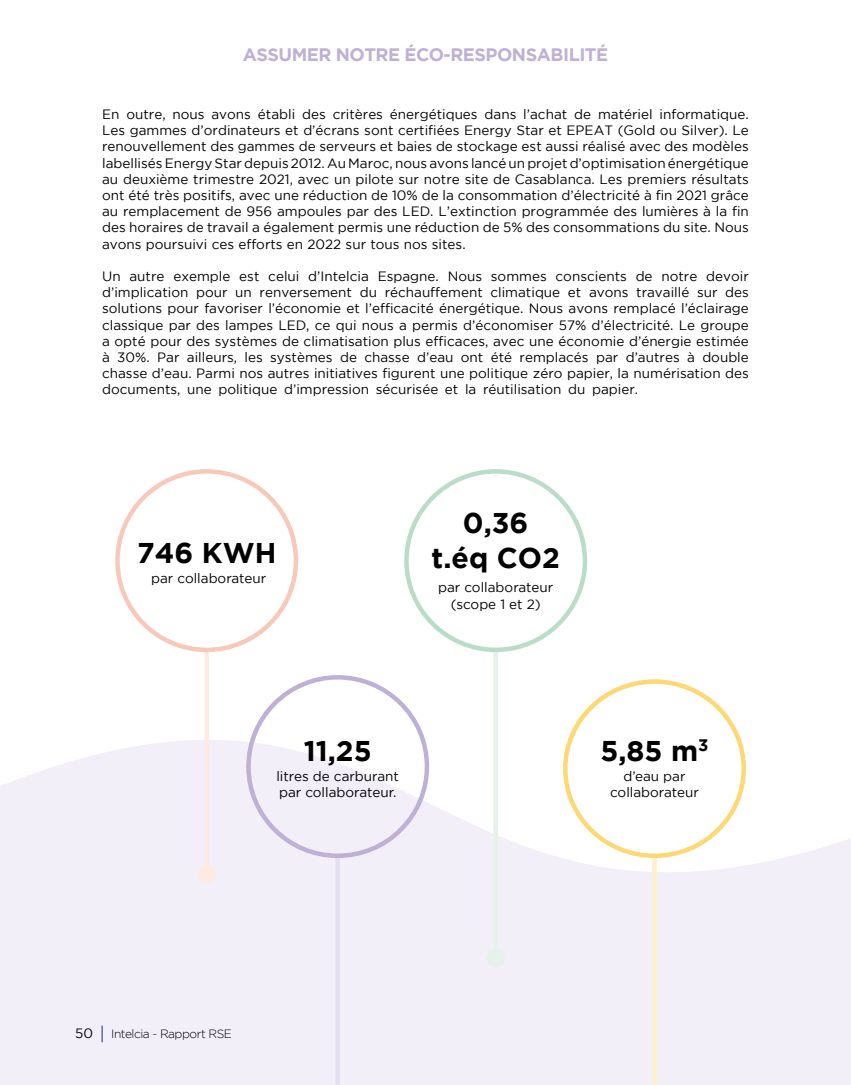
<style>
.page{position:relative;width:851px;height:1085px;background:#fff}
.page>*{position:absolute;margin:0;border:0;box-sizing:border-box;transform-origin:0 0}
.t1{font:700 28.5px/34.2px "Gotham";color:#000;text-align:center}
.t2{font:700 18px "Gotham";letter-spacing:-.025em;color:#bfb0d6}
.t3{font:13.5px/16.2px "Gotham";color:#000;text-align:justify}
.t4{font:300 12px "Gotham";letter-spacing:-.04em;color:#000}
</style>
<div class="page">
<svg style="left:850px;top:838px;width:1px;height:246px"></svg>
<svg style="left:0;top:608px;width:850px;height:476px;fill:#f2eff8"></svg>
<svg style="left:101px;top:1025px;width:2px;height:17px"></svg>
<div style="left:335px;top:857px;width:5px;height:227px;background:#e4dff0"></div>
<div style="left:246px;top:675px;width:183px;height:182px;border:4px solid #bfb0d6;border-radius:50%"></div>
<hr style="left:652px;top:857px;width:4px;height:227px;background:#ffefcc">
<div style="left:563px;top:679px;width:182px;height:178px;border:4px solid #fed874;border-radius:50%"></div>
<div style="left:204px;top:648px;width:5px;height:226px;background:#fceae3"></div>
<div style="left:198px;top:865px;width:18px;height:18px;background:#fceae3;border-radius:50%"></div>
<div style="left:493px;top:648px;width:5px;height:310px;background:#e5f2ea"></div>
<div style="left:486px;top:949px;width:18px;height:18px;background:#e5f2ea;border-radius:50%"></div>
<div style="left:115px;top:469px;width:183px;height:183px;border:4px solid #f8c9ba;border-radius:50%"></div>
<div style="left:404px;top:469px;width:183px;height:183px;border:4px solid #b9ddc9;border-radius:50%"></div>
<h2 class="t2" style="left:243px;top:44px;width:367px">ASSUMER NOTRE ÉCO-RESPONSABILITÉ</h2>
<p class="t3" style="left:102px;top:106px;width:648px">En outre, nous avons établi des critères énergétiques dans l’achat de matériel informatique.<br>Les gammes d’ordinateurs et d’écrans sont certifiées Energy Star et EPEAT (Gold ou Silver). Le renouvellement des gammes de serveurs et baies de stockage est aussi réalisé avec des modèles labellisés Energy Star depuis 2012. Au Maroc, nous avons lancé un projet d’optimisation énergétique au deuxième trimestre 2021, avec un pilote sur notre site de Casablanca. Les premiers résultats ont été très positifs, avec une réduction de 10% de la consommation d’électricité à fin 2021 grâce au remplacement de 956 ampoules par des LED. L’extinction programmée des lumières à la fin des horaires de travail a également permis une réduction de 5% des consommations du site. Nous avons poursuivi ces efforts en 2022 sur tous nos sites.</p>
<p class="t3" style="left:102px;top:268px;width:648px">Un autre exemple est celui d’Intelcia Espagne. Nous sommes conscients de notre devoir d’implication pour un renversement du réchauffement climatique et avons travaillé sur des solutions pour favoriser l’économie et l’efficacité énergétique. Nous avons remplacé l’éclairage classique par des lampes LED, ce qui nous a permis d’économiser 57% d’électricité. Le groupe a opté pour des systèmes de climatisation plus efficaces, avec une économie d’énergie estimée à 30%. Par ailleurs, les systèmes de chasse d’eau ont été remplacés par d’autres à double chasse d’eau. Parmi nos autres initiatives figurent une politique zéro papier, la numérisation des documents, une politique d’impression sécurisée et la réutilisation du papier.</p>
<h1 class="t1" style="left:137px;top:535px;width:141px">746 KWH</h1>
<p class="t3" style="left:151px;top:570px;width:117px">par collaborateur</p>
<h1 class="t1" style="left:431px;top:505px;width:130px">0,36 t.éq CO2</h1>
<p class="t3" style="left:438px;top:579px;width:117px;text-align:center">par collaborateur (scope 1 et 2)</p>
<h1 class="t1" style="left:304px;top:732px;width:69px">11,25</h1>
<p class="t3" style="left:276px;top:768px;width:124px">litres de carburant par collaborateur.</p>
<h1 class="t1" style="left:600px;top:732px;width:109px">5,85 m<sup>3</sup></h1>
<p class="t3" style="left:610px;top:768px;width:90px;text-align:center">d’eau par collaborateur</p>
<p class="t3" style="left:75px;top:1025px;width:19px">50</p>
<p class="t4" style="left:111px;top:1027px;width:122px">Intelcia - Rapport RSE</p>
</div>
